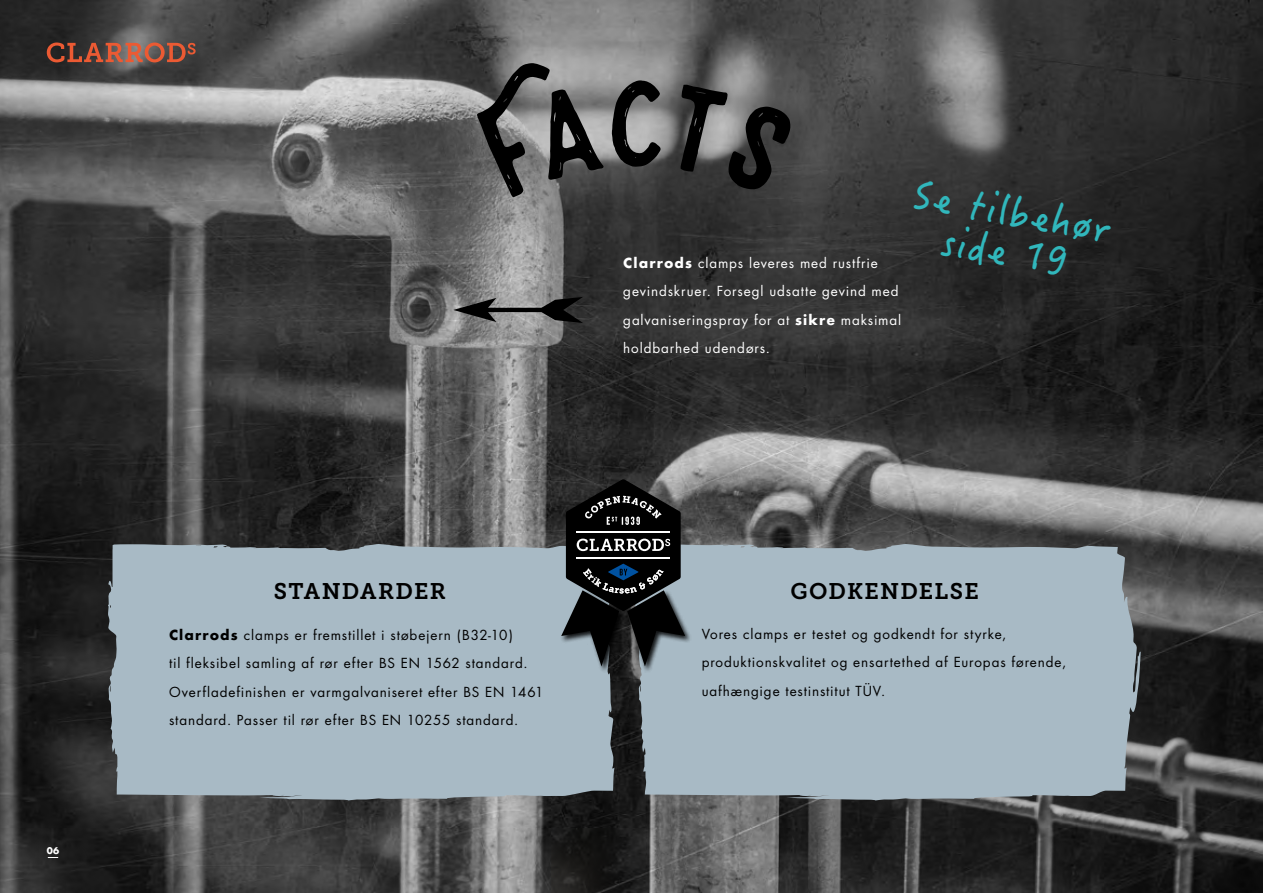
<style>
.page{position:relative;width:1263px;height:893px;background:#fff}
.page>*{position:absolute;margin:0;border:0;box-sizing:border-box;transform-origin:0 0}
.t1{font:40.5px/40.5px "Hanzi Pen SC W5";color:#31b7bc;text-align:center}
.t2{font:22.5px "Museo Slab 700";letter-spacing:.055em;color:#000}
.t3{font:13.5px/28.5px "Futura";letter-spacing:.065em;color:#000}
.t4{font:13.5px/28.5px "Futura";letter-spacing:.065em;color:#fff}
.t5{font:700 9px "Futura";color:#fff}
.s1{font-weight:700}
</style>
<div class="page">
<img style="left:0;top:0;width:1263px;height:893px">
<div style="left:634px;top:543px;width:507px;height:257px;background:#a8bac5"></div>
<div style="left:107px;top:543px;width:507px;height:257px;background:#a8bac5"></div>
<svg style="left:453px;top:297px;width:130px;height:26px;background:#595959"></svg>
<svg style="left:477px;top:63px;width:314px;height:134px;background:#585858"></svg>
<div style="left:560px;top:589px;width:66px;height:84px;background:#000;opacity:.9"></div>
<div style="left:626px;top:589px;width:66px;height:84px;background:#000;opacity:.9"></div>
<svg style="left:47px;top:43px;width:149px;height:19px;background:#8b4e3e"></svg>
<svg style="left:561px;top:479px;width:124px;height:187px;background:#33373a"></svg>
<hr style="left:576px;top:531px;width:94px;height:1px;background:#fff">
<hr style="left:576px;top:533px;width:94px;height:1px;background:#fff">
<hr style="left:576px;top:557px;width:94px;height:1px;background:#fff">
<hr style="left:576px;top:558px;width:94px;height:1px;background:#fff">
<p class="t5" style="left:47px;top:844px;width:14px">06</p>
<p class="t4" style="left:623px;top:249px;width:279px"><span class="s1">Clarrods</span> clamps leveres med rustfrie gevindskruer. Forsegl udsatte gevind med galvaniseringspray for at <span class="s1">sikre</span> maksimal holdbarhed udendørs.</p>
<h1 class="t1" style="left:918px;top:173px;width:200px;rotate:10deg">Se tilbehør side 19</h1>
<h2 class="t2" style="left:274px;top:579px;width:174px">STANDARDER</h2>
<h2 class="t2" style="left:791px;top:579px;width:190px">GODKENDELSE</h2>
<p class="t3" style="left:169px;top:620px;width:376px"><span class="s1">Clarrods</span> clamps er fremstillet i støbejern (B32-10)<br>til fleksibel samling af rør efter BS EN 1562 standard.<br>Overfladefinishen er varmgalvaniseret efter BS EN 1461 standard. Passer til rør efter BS EN 10255 standard.</p>
<p class="t3" style="left:702px;top:620px;width:366px">Vores clamps er testet og godkendt for styrke, produktionskvalitet og ensartethed af Europas førende, uafhængige testinstitut TÜV.</p>
</div>
